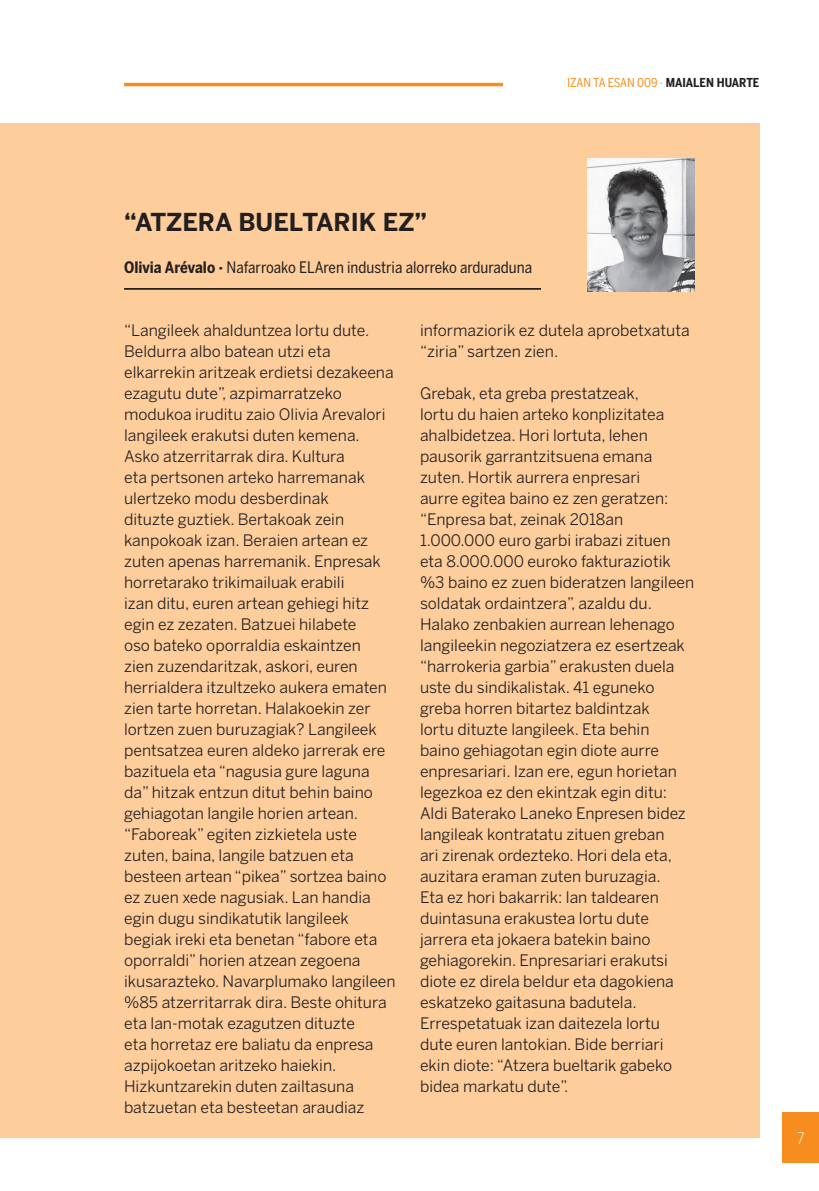
<style>
.page{position:relative;width:819px;height:1191px;background:#fff}
.page>*{position:absolute;margin:0;border:0;box-sizing:border-box;transform-origin:0 0}
.t1{font:700 24.5px "Benton Sans";color:#231f20}
.t2{font:15.75px/21px "Benton Sans";color:#231f20}
.t3{font:15.75px "Benton Sans Cond";color:#231f20}
.t4{font:300 15.75px "Benton Sans Cond";color:#fff}
.t5{font:12.25px "Benton Sans Cond";color:#f68d1e}
.s1{font-weight:700;color:#231f20}
.s2{font-weight:700}
</style>
<div class="page">
<hr style="left:124px;top:83px;width:379px;height:3px;background:#f68d1e">
<div style="left:782px;top:1112px;width:37px;height:51px;background:#f68d1e"></div>
<div style="left:0;top:124px;width:759px;height:1013px;background:#fdcd9c"></div>
<hr style="left:124px;top:288px;width:417px;height:2px;background:#231f20">
<img style="left:587px;top:159px;width:108px;height:133px">
<p class="t5" style="left:567px;top:75px;width:194px">IZAN TA ESAN 009 · <span class="s1">MAIALEN HUARTE</span></p>
<h1 class="t1" style="left:124px;top:208px;width:305px">“ATZERA BUELTARIK EZ”</h1>
<p class="t3" style="left:124px;top:258px;width:409px"><span class="s2">Olivia Arévalo ·</span> Nafarroako ELAren industria alorreko arduraduna</p>
<p class="t2" style="left:124px;top:320px;width:273px">“Langileek ahalduntzea lortu dute.<br>Beldurra albo batean utzi eta elkarrekin aritzeak erdietsi dezakeena ezagutu dute”, azpimarratzeko modukoa iruditu zaio Olivia Arevalori langileek erakutsi duten kemena.<br>Asko atzerritarrak dira. Kultura<br>eta pertsonen arteko harremanak ulertzeko modu desberdinak<br>dituzte guztiek. Bertakoak zein kanpokoak izan. Beraien artean ez zuten apenas harremanik. Enpresak horretarako trikimailuak erabili<br>izan ditu, euren artean gehiegi hitz egin ez zezaten. Batzuei hilabete<br>oso bateko oporraldia eskaintzen<br>zien zuzendaritzak, askori, euren herrialdera itzultzeko aukera ematen zien tarte horretan. Halakoekin zer lortzen zuen buruzagiak? Langileek pentsatzea euren aldeko jarrerak ere bazituela eta “nagusia gure laguna da” hitzak entzun ditut behin baino gehiagotan langile horien artean. “Faboreak” egiten zizkietela uste zuten, baina, langile batzuen eta besteen artean “pikea” sortzea baino ez zuen xede nagusiak. Lan handia egin dugu sindikatutik langileek begiak ireki eta benetan “fabore eta oporraldi” horien atzean zegoena ikusarazteko. Navarplumako langileen %85 atzerritarrak dira. Beste ohitura eta lan-motak ezagutzen dituzte<br>eta horretaz ere baliatu da enpresa azpijokoetan aritzeko haiekin.<br>Hizkuntzarekin duten zailtasuna batzuetan eta besteetan araudiaz</p>
<p class="t2" style="left:420px;top:319px;width:271px">informaziorik ez dutela aprobetxatuta “ziria” sartzen zien.</p>
<p class="t2" style="left:420px;top:382px;width:276px">Grebak, eta greba prestatzeak,<br>lortu du haien arteko konplizitatea ahalbidetzea. Hori lortuta, lehen pausorik garrantzitsuena emana zuten. Hortik aurrera enpresari<br>aurre egitea baino ez zen geratzen: “Enpresa bat, zeinak 2018an 1.000.000 euro garbi irabazi zituen eta 8.000.000 euroko fakturaziotik %3 baino ez zuen bideratzen langileen soldatak ordaintzera”, azaldu du.<br>Halako zenbakien aurrean lehenago langileekin negoziatzera ez esertzeak “harrokeria garbia” erakusten duela uste du sindikalistak. 41 eguneko greba horren bitartez baldintzak<br>lortu dituzte langileek. Eta behin<br>baino gehiagotan egin diote aurre enpresariari. Izan ere, egun horietan legezkoa ez den ekintzak egin ditu:<br>Aldi Baterako Laneko Enpresen bidez langileak kontratatu zituen greban<br>ari zirenak ordezteko. Hori dela eta, auzitara eraman zuten buruzagia.<br>Eta ez hori bakarrik: lan taldearen duintasuna erakustea lortu dute jarrera eta jokaera batekin baino gehiagorekin. Enpresariari erakutsi diote ez direla beldur eta dagokiena eskatzeko gaitasuna badutela.<br>Errespetatuak izan daitezela lortu dute euren lantokian. Bide berriari ekin diote: “Atzera bueltarik gabeko bidea markatu dute”.</p>
<p class="t4" style="left:797px;top:1129px;width:9px">7</p>
</div>
